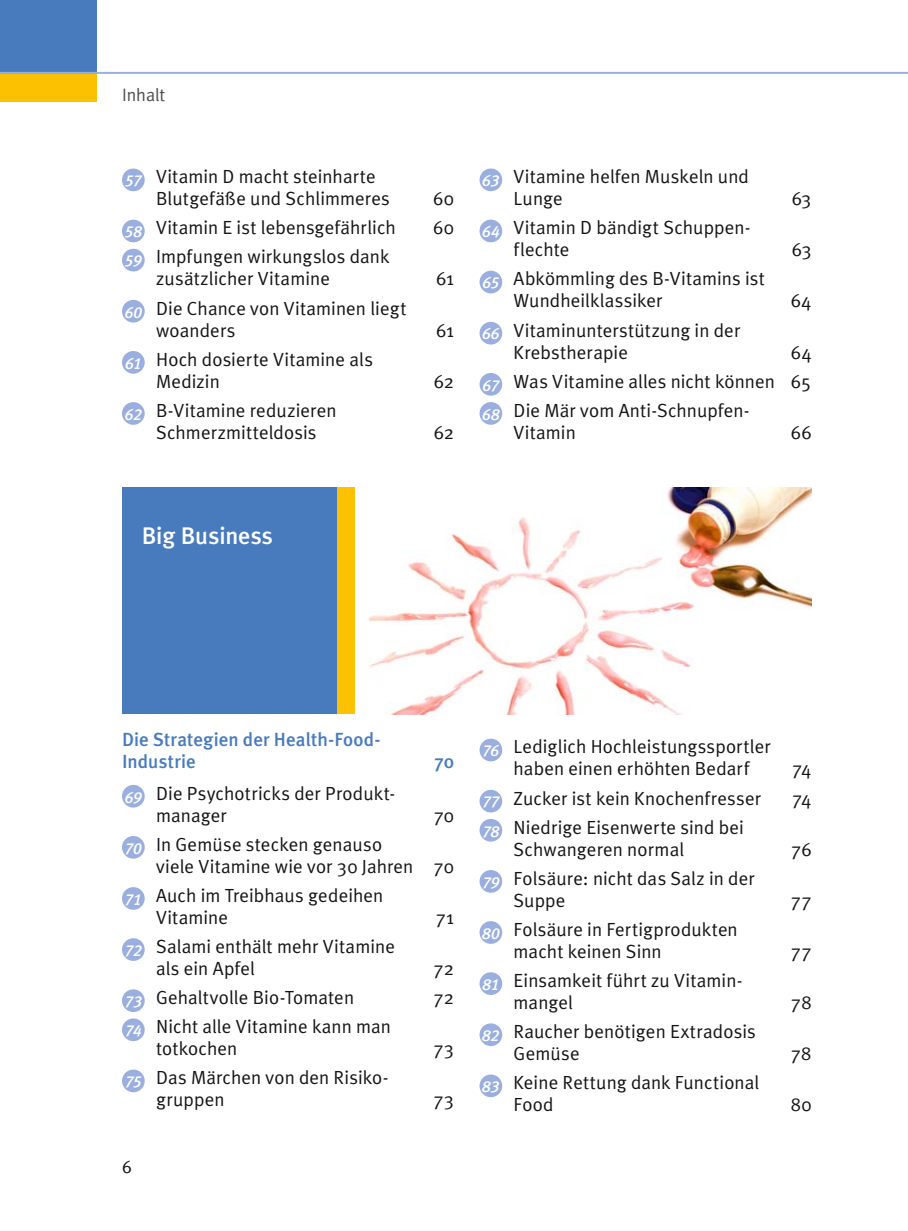
<style>
.page{position:relative;width:908px;height:1231px;background:#fff}
.page>*{position:absolute;margin:0;border:0;box-sizing:border-box;transform-origin:0 0}
.t1{font:500 24px "Meta Plus";letter-spacing:-.005em;color:#fff}
.t2{font:19px/22px "Meta Plus Normal";letter-spacing:.005em;color:#151515}
.t3{font:500 19px/22px "Meta Plus";color:#477bbd}
.t4{font:18px "Meta Plus Normal";color:#4e4e4d}
.t5{font:18px "Meta Plus Normal";color:#151515}
</style>
<div class="page">
<div style="left:0;top:74px;width:96px;height:27px;background:#fcc100"></div>
<div style="left:0;top:0;width:96px;height:74px;background:#477bbd"></div>
<div style="left:479px;top:168px;width:23px;height:23px;background:#9aafe0;border-radius:50%"></div>
<div style="left:479px;top:219px;width:23px;height:23px;background:#9aafe0;border-radius:50%"></div>
<div style="left:479px;top:271px;width:23px;height:22px;background:#9aafe0;border-radius:50%"></div>
<div style="left:479px;top:322px;width:23px;height:22px;background:#9aafe0;border-radius:50%"></div>
<div style="left:479px;top:373px;width:23px;height:22px;background:#9aafe0;border-radius:50%"></div>
<div style="left:479px;top:402px;width:23px;height:23px;background:#9aafe0;border-radius:50%"></div>
<div style="left:122px;top:168px;width:23px;height:23px;background:#9aafe0;border-radius:50%"></div>
<div style="left:122px;top:220px;width:23px;height:22px;background:#9aafe0;border-radius:50%"></div>
<div style="left:122px;top:249px;width:23px;height:22px;background:#9aafe0;border-radius:50%"></div>
<div style="left:122px;top:300px;width:23px;height:22px;background:#9aafe0;border-radius:50%"></div>
<div style="left:122px;top:351px;width:23px;height:22px;background:#9aafe0;border-radius:50%"></div>
<div style="left:122px;top:402px;width:23px;height:23px;background:#9aafe0;border-radius:50%"></div>
<hr style="left:0;top:72px;width:907px;height:2px;background:#9aafe0">
<img style="left:354px;top:487px;width:456px;height:227px">
<div style="left:122px;top:487px;width:215px;height:227px;background:#477bbd"></div>
<div style="left:337px;top:487px;width:17px;height:227px;background:#fcc100"></div>
<div style="left:122px;top:784px;width:23px;height:23px;background:#9aafe0;border-radius:50%"></div>
<div style="left:122px;top:835px;width:23px;height:23px;background:#9aafe0;border-radius:50%"></div>
<div style="left:122px;top:887px;width:23px;height:22px;background:#9aafe0;border-radius:50%"></div>
<div style="left:122px;top:938px;width:23px;height:22px;background:#9aafe0;border-radius:50%"></div>
<div style="left:122px;top:989px;width:23px;height:22px;background:#9aafe0;border-radius:50%"></div>
<div style="left:122px;top:1018px;width:23px;height:23px;background:#9aafe0;border-radius:50%"></div>
<div style="left:122px;top:1069px;width:23px;height:23px;background:#9aafe0;border-radius:50%"></div>
<div style="left:479px;top:738px;width:23px;height:23px;background:#9aafe0;border-radius:50%"></div>
<div style="left:479px;top:789px;width:23px;height:23px;background:#9aafe0;border-radius:50%"></div>
<div style="left:479px;top:818px;width:23px;height:23px;background:#9aafe0;border-radius:50%"></div>
<div style="left:479px;top:870px;width:23px;height:22px;background:#9aafe0;border-radius:50%"></div>
<div style="left:479px;top:921px;width:23px;height:22px;background:#9aafe0;border-radius:50%"></div>
<div style="left:479px;top:972px;width:23px;height:22px;background:#9aafe0;border-radius:50%"></div>
<div style="left:479px;top:1023px;width:23px;height:22px;background:#9aafe0;border-radius:50%"></div>
<div style="left:479px;top:1074px;width:23px;height:23px;background:#9aafe0;border-radius:50%"></div>
<p class="t4" style="left:122px;top:88px;width:45px">Inhalt</p>
<p class="t2" style="left:156px;top:167px;width:235px;text-indent:-31px"><sub>57</sub> Vitamin D macht steinharte<br>Blutgefäße und Schlimmeres</p>
<p class="t2" style="left:433px;top:189px;width:22px">60</p>
<p class="t2" style="left:125px;top:218px;width:272px"><sub>58</sub> Vitamin E ist lebensgefährlich</p>
<p class="t2" style="left:433px;top:218px;width:22px">60</p>
<p class="t2" style="left:156px;top:247px;width:235px;text-indent:-31px"><sub>59</sub> Impfungen wirkungslos dank zusätzlicher Vitamine</p>
<p class="t2" style="left:436px;top:269px;width:19px">61</p>
<p class="t2" style="left:156px;top:298px;width:252px;text-indent:-31px"><sub>60</sub> Die Chance von Vitaminen liegt woanders</p>
<p class="t2" style="left:156px;top:349px;width:218px;text-indent:-31px"><sub>61</sub> Hoch dosierte Vitamine als<br>Medizin</p>
<p class="t2" style="left:125px;top:400px;width:213px;text-align:center"><sub>62</sub> B-Vitamine reduzieren<br>Schmerzmitteldosis</p>
<p class="t2" style="left:436px;top:320px;width:19px">61</p>
<p class="t2" style="left:433px;top:371px;width:22px">62</p>
<p class="t2" style="left:433px;top:422px;width:22px">62</p>
<p class="t2" style="left:513px;top:167px;width:237px;text-indent:-31px"><sub>63</sub> Vitamine helfen Muskeln und<br>Lunge</p>
<p class="t2" style="left:513px;top:218px;width:238px;text-indent:-31px"><sub>64</sub> Vitamin D bändigt Schuppen&shy;flechte</p>
<p class="t2" style="left:513px;top:269px;width:253px;text-indent:-31px"><sub>65</sub> Abkömmling des B-Vitamins ist<br>Wundheilklassiker</p>
<p class="t2" style="left:791px;top:189px;width:21px">63</p>
<p class="t2" style="left:791px;top:240px;width:21px">63</p>
<p class="t2" style="left:790px;top:291px;width:22px">64</p>
<p class="t2" style="left:513px;top:320px;width:228px;text-indent:-31px"><sub>66</sub> Vitaminunterstützung in der<br>Krebstherapie</p>
<p class="t2" style="left:482px;top:339px;width:331px;line-height:29px;text-align:justify;text-indent:309px">64<br><sub>67</sub> Was Vitamine alles nicht können 65<br><sub>68</sub> Die Mär vom Anti-Schnupfen-</p>
<p class="t2" style="left:513px;top:422px;width:64px">Vitamin</p>
<p class="t2" style="left:790px;top:422px;width:22px">66</p>
<p class="t1" style="left:142px;top:527px;width:132px">Big Business</p>
<p class="t3" style="left:122px;top:729px;width:260px">Die Strategien der Health-Food-<br>Industrie</p>
<p class="t3" style="left:434px;top:751px;width:21px">70</p>
<p class="t2" style="left:156px;top:783px;width:240px;text-indent:-31px"><sub>69</sub> Die Psychotricks der Produkt&shy;manager</p>
<p class="t2" style="left:433px;top:805px;width:22px">70</p>
<p class="t2" style="left:156px;top:834px;width:299px;text-indent:-31px"><sub>70</sub> In Gemüse stecken genauso<br>viele Vitamine wie vor 30 Jahren 70</p>
<p class="t2" style="left:156px;top:885px;width:229px;text-indent:-31px"><sub>71</sub> Auch im Treibhaus gedeihen<br>Vitamine</p>
<p class="t2" style="left:435px;top:907px;width:20px">71</p>
<p class="t2" style="left:156px;top:936px;width:240px;text-indent:-31px"><sub>72</sub> Salami enthält mehr Vitamine als ein Apfel</p>
<p class="t2" style="left:433px;top:958px;width:22px">72</p>
<p class="t2" style="left:125px;top:987px;width:231px"><sub>73</sub> Gehaltvolle Bio-Tomaten</p>
<p class="t2" style="left:433px;top:987px;width:22px">72</p>
<p class="t2" style="left:156px;top:1016px;width:236px;text-indent:-31px"><sub>74</sub> Nicht alle Vitamine kann man totkochen</p>
<p class="t2" style="left:433px;top:1038px;width:22px">73</p>
<p class="t2" style="left:156px;top:1067px;width:234px;text-indent:-31px"><sub>75</sub> Das Märchen von den Risiko&shy;gruppen</p>
<p class="t5" style="left:122px;top:1159px;width:11px">6</p>
<p class="t2" style="left:433px;top:1089px;width:22px">73</p>
<p class="t2" style="left:482px;top:737px;width:290px;text-align:center"><sub>76</sub> Lediglich Hochleistungssportler haben einen erhöhten Bedarf</p>
<p class="t2" style="left:791px;top:759px;width:21px">74</p>
<p class="t2" style="left:482px;top:788px;width:280px"><sub>77</sub> Zucker ist kein Knochenfresser</p>
<p class="t2" style="left:791px;top:788px;width:21px">74</p>
<p class="t2" style="left:513px;top:817px;width:232px;text-indent:-31px"><sub>78</sub> Niedrige Eisenwerte sind bei<br>Schwangeren normal</p>
<p class="t2" style="left:790px;top:839px;width:22px">76</p>
<p class="t2" style="left:513px;top:868px;width:242px;text-indent:-31px"><sub>79</sub> Folsäure: nicht das Salz in der<br>Suppe</p>
<p class="t2" style="left:513px;top:919px;width:225px;text-indent:-31px"><sub>80</sub> Folsäure in Fertigprodukten macht keinen Sinn</p>
<p class="t2" style="left:513px;top:970px;width:230px;text-indent:-31px"><sub>81</sub> Einsamkeit führt zu Vitamin&shy;mangel</p>
<p class="t2" style="left:513px;top:1021px;width:243px;text-indent:-31px"><sub>82</sub> Raucher benötigen Extradosis<br>Gemüse</p>
<p class="t2" style="left:513px;top:1072px;width:247px;text-indent:-31px"><sub>83</sub> Keine Rettung dank Functional<br>Food</p>
<p class="t2" style="left:790px;top:890px;width:22px">77</p>
<p class="t2" style="left:790px;top:941px;width:22px">77</p>
<p class="t2" style="left:790px;top:992px;width:22px">78</p>
<p class="t2" style="left:790px;top:1043px;width:22px">78</p>
<p class="t2" style="left:790px;top:1094px;width:22px">80</p>
</div>
